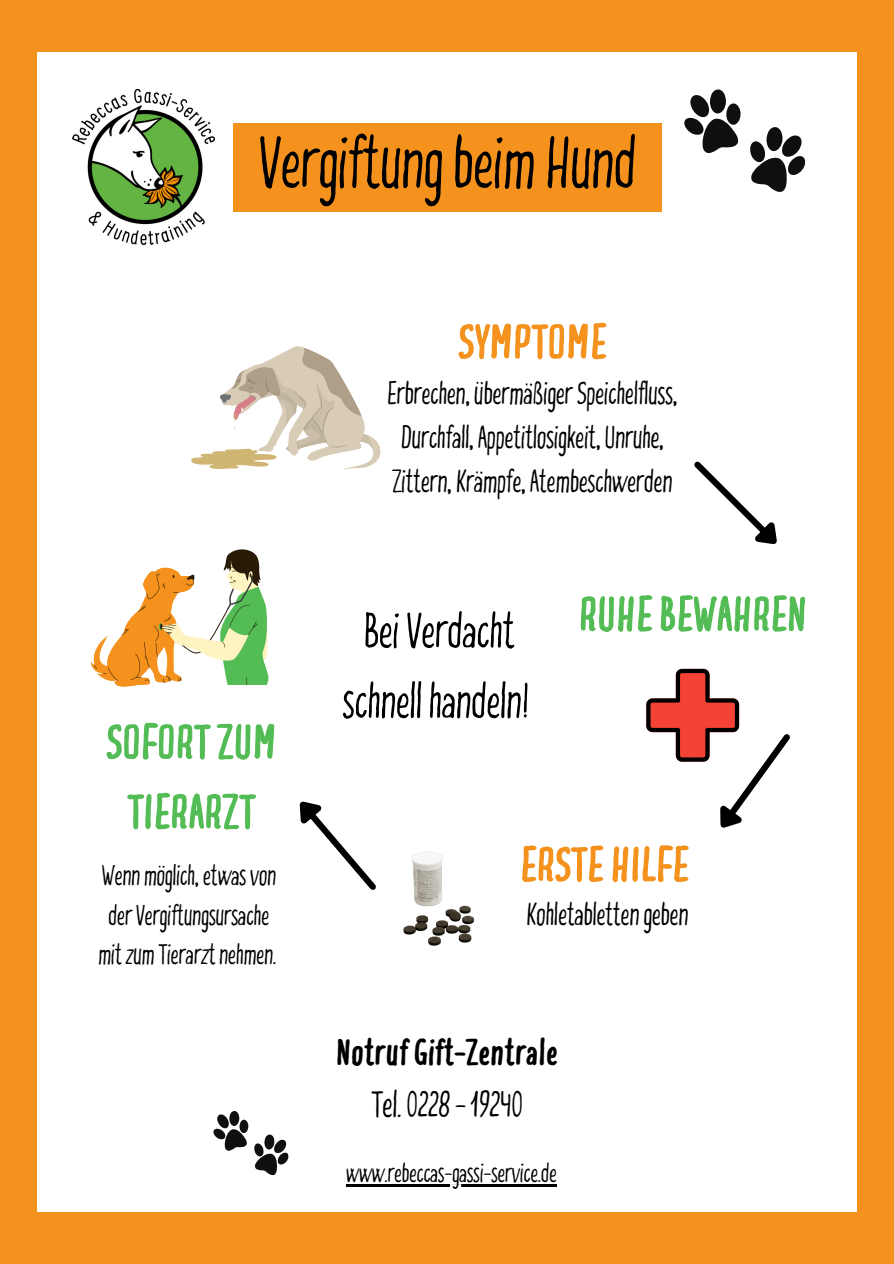
<style>
.page{position:relative;width:894px;height:1264px;background:#fff}
.page>*{position:absolute;margin:0;border:0;box-sizing:border-box;transform-origin:0 0}
.t1{font:73.2px "Compotes Citro";color:#000}
.t2{font:700 50.1px/69.8px "Compotes Citro";color:#53bc55;text-align:center}
.t3{font:50.1px/70.2px "Compotes Citro";color:#000;text-align:center}
.t4{font:700 50.1px "Compotes Citro";color:#f4921d}
.t5{font:700 37.5px "Compotes Citro";color:#000}
.t6{font:37.5px "Compotes Citro";color:#000}
.t7{font:32.1px/44.4px "Compotes Citro";color:#000}
.t8{font:28.95px/39.9px "Compotes Citro";color:#000;text-align:center}
.t9{font:27px "Compotes Citro";color:#000}
</style>
<div class="page">
<div style="left:0;top:0;width:893px;height:1263px;background:#f4921d"></div>
<div style="left:38px;top:53px;width:818px;height:1158px;background:#fff"></div>
<hr style="left:346px;top:1184px;width:210px;height:2px;background:#000">
<svg style="left:213px;top:1111px;width:35px;height:39px"></svg>
<svg style="left:254px;top:1134px;width:34px;height:41px"></svg>
<img style="left:72px;top:89px;width:143px;height:156px">
<div style="left:233px;top:123px;width:428px;height:89px;background:#f4921d"></div>
<svg style="left:684px;top:89px;width:56px;height:64px"></svg>
<svg style="left:750px;top:127px;width:54px;height:65px"></svg>
<svg style="left:91px;top:549px;width:178px;height:138px"></svg>
<img style="left:403px;top:851px;width:72px;height:95px">
<svg style="left:191px;top:346px;width:189px;height:123px"></svg>
<svg style="left:694px;top:461px;width:83px;height:84px"></svg>
<svg style="left:646px;top:669px;width:144px;height:159px"></svg>
<svg style="left:299px;top:801px;width:77px;height:89px"></svg>
<p class="t1" style="left:258px;top:121px;width:380px">Vergiftungbeim Hund</p>
<p class="t4" style="left:458px;top:313px;width:150px">SYMPTOME</p>
<p class="t7" style="left:387px;top:372px;width:292px">Erbrechen,übermäßigerSpeichelfluss,<br>Durchfall,Appetitlosigkeit,Unruhe,<br>Zittern,Krämpfe,Atembeschwerden</p>
<p class="t2" style="left:106px;top:709px;width:172px">SOFORTZUM<br>TIERARZT</p>
<p class="t8" style="left:98px;top:856px;width:180px">Wenn möglich,etwasvon derVergiftungsursache mitzum Tierarztnehmen.</p>
<p class="t3" style="left:343px;top:598px;width:188px">BeiVerdacht schnell handeln!</p>
<p class="t2" style="left:578px;top:582px;width:230px">RUHEBEWAHREN</p>
<p class="t4" style="left:520px;top:836px;width:170px">ERSTEHILFE</p>
<p class="t7" style="left:526px;top:894px;width:163px">Kohletablettengeben</p>
<p class="t5" style="left:336px;top:1031px;width:223px">NotrufGift-Zentrale</p>
<p class="t6" style="left:371px;top:1083px;width:153px">Tel.0228-19240</p>
<p class="t9" style="left:346px;top:1158px;width:212px">www.rebeccas-gassi-service.de</p>
</div>
